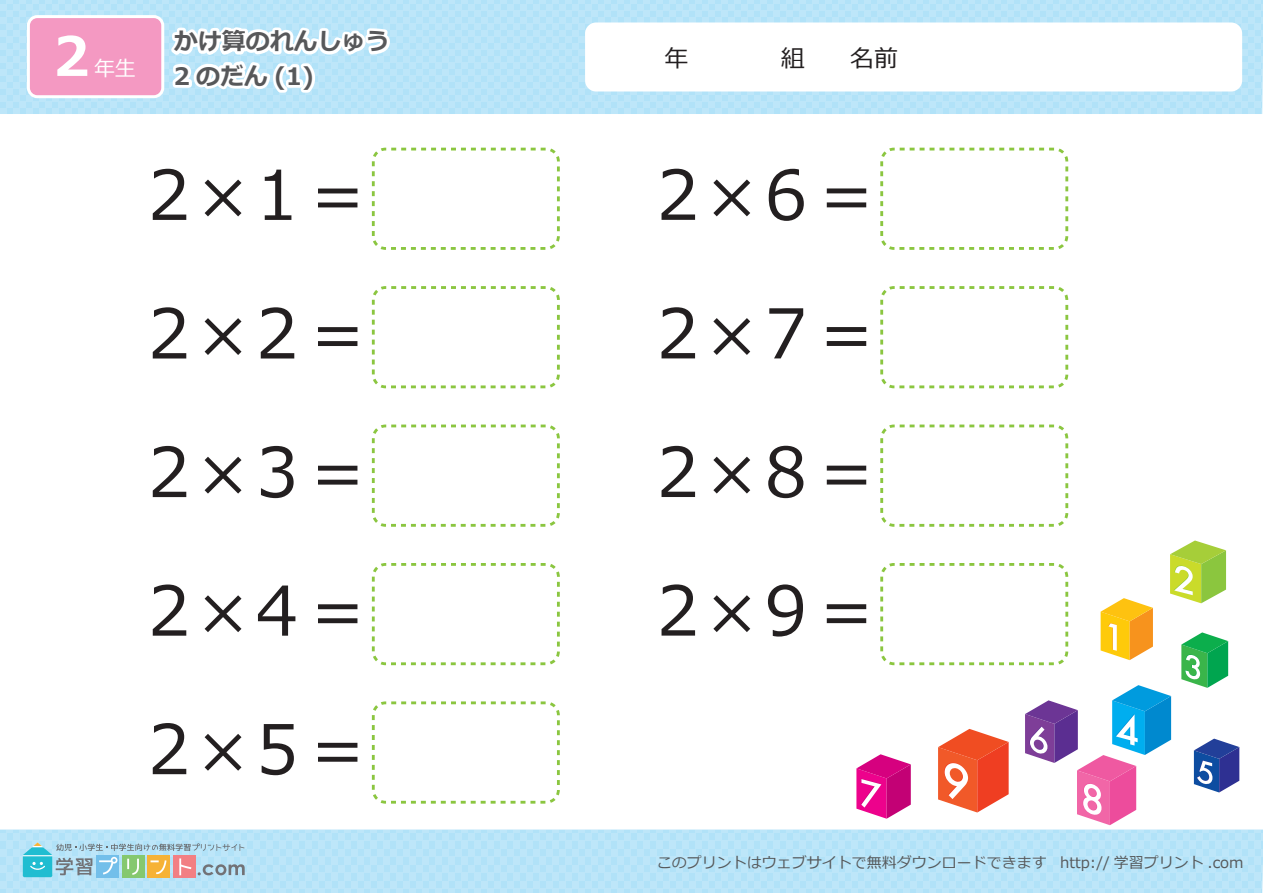
<style>
.page{position:relative;width:1263px;height:893px;background:#fff}
.page>*{position:absolute;margin:0;border:0;box-sizing:border-box;transform-origin:0 0}
.t1{font:68.1px/138.6px "Meiryo";color:#231f20;text-align:justify}
.t2{font:700 54px "Meiryo";color:#fff}
.t3{font:700 24px "Meiryo";color:#57585a}
.t4{font:24px "Meiryo";color:#231f20}
.t5{font:21px "Meiryo";color:#fff}
.t6{font:15px "Meiryo";color:#56595b}
</style>
<div class="page">
<svg style="left:0;top:0;width:1263px;height:114px;background:#b8e4f8"></svg>
<div style="left:585px;top:22px;width:657px;height:69px;background:#fff;border-radius:11px"></div>
<div style="left:27px;top:15px;width:137px;height:83px;border:6px solid #fff;border-radius:8px"></div>
<div style="left:30px;top:18px;width:131px;height:77px;background:#f499c2;border-radius:8px"></div>
<svg style="left:0;top:829px;width:1263px;height:64px;background:#b8e4f8"></svg>
<svg style="left:23px;top:842px;width:222px;height:35px;background:#a3c6c9"></svg>
<svg style="left:1194px;top:739px;width:45px;height:53px"></svg>
<svg style="left:938px;top:729px;width:71px;height:83px"></svg>
<svg style="left:1025px;top:685px;width:146px;height:140px"></svg>
<svg style="left:856px;top:754px;width:55px;height:65px"></svg>
<svg style="left:1100px;top:598px;width:53px;height:62px"></svg>
<svg style="left:1170px;top:540px;width:56px;height:63px"></svg>
<svg style="left:1181px;top:632px;width:47px;height:56px"></svg>
<div style="left:372px;top:148px;width:188px;height:102px;border:3px dashed #8bc640;border-radius:12px"></div>
<div style="left:372px;top:286px;width:188px;height:102px;border:3px dashed #8bc640;border-radius:12px"></div>
<div style="left:372px;top:425px;width:188px;height:102px;border:3px dashed #8bc640;border-radius:12px"></div>
<div style="left:372px;top:563px;width:188px;height:102px;border:3px dashed #8bc640;border-radius:12px"></div>
<div style="left:880px;top:148px;width:188px;height:102px;border:3px dashed #8bc640;border-radius:12px"></div>
<div style="left:880px;top:286px;width:188px;height:102px;border:3px dashed #8bc640;border-radius:12px"></div>
<div style="left:880px;top:425px;width:188px;height:102px;border:3px dashed #8bc640;border-radius:12px"></div>
<div style="left:880px;top:563px;width:188px;height:102px;border:3px dashed #8bc640;border-radius:12px"></div>
<div style="left:372px;top:701px;width:188px;height:103px;border:3px dashed #8bc640;border-radius:12px"></div>
<svg style="left:163px;top:22px;width:230px;height:76px"></svg>
<h3 class="t3" style="left:174px;top:25px;width:217px">かけ算のれんしゅう</h3>
<h2 class="t2" style="left:53px;top:18px;width:38px">2</h2>
<h3 class="t5" style="left:94px;top:54px;width:43px">年生</h3>
<h3 class="t4" style="left:664px;top:41px;width:25px">年</h3>
<h3 class="t4" style="left:781px;top:41px;width:25px">組</h3>
<h3 class="t4" style="left:850px;top:41px;width:49px">名前</h3>
<h3 class="t3" style="left:174px;top:59px;width:142px">2 のだん (1)</h3>
<h1 class="t1" style="left:148px;top:129px;width:225px">2×1＝2×2＝2×3＝2×4＝</h1>
<h1 class="t1" style="left:657px;top:129px;width:225px">2×6＝2×7＝2×8＝2×9＝</h1>
<h1 class="t1" style="left:148px;top:684px;width:225px">2×5＝</h1>
<p class="t6" style="left:657px;top:852px;width:588px">このプリントはウェブサイトで無料ダウンロードできます http:// 学習プリント .com</p>
</div>
